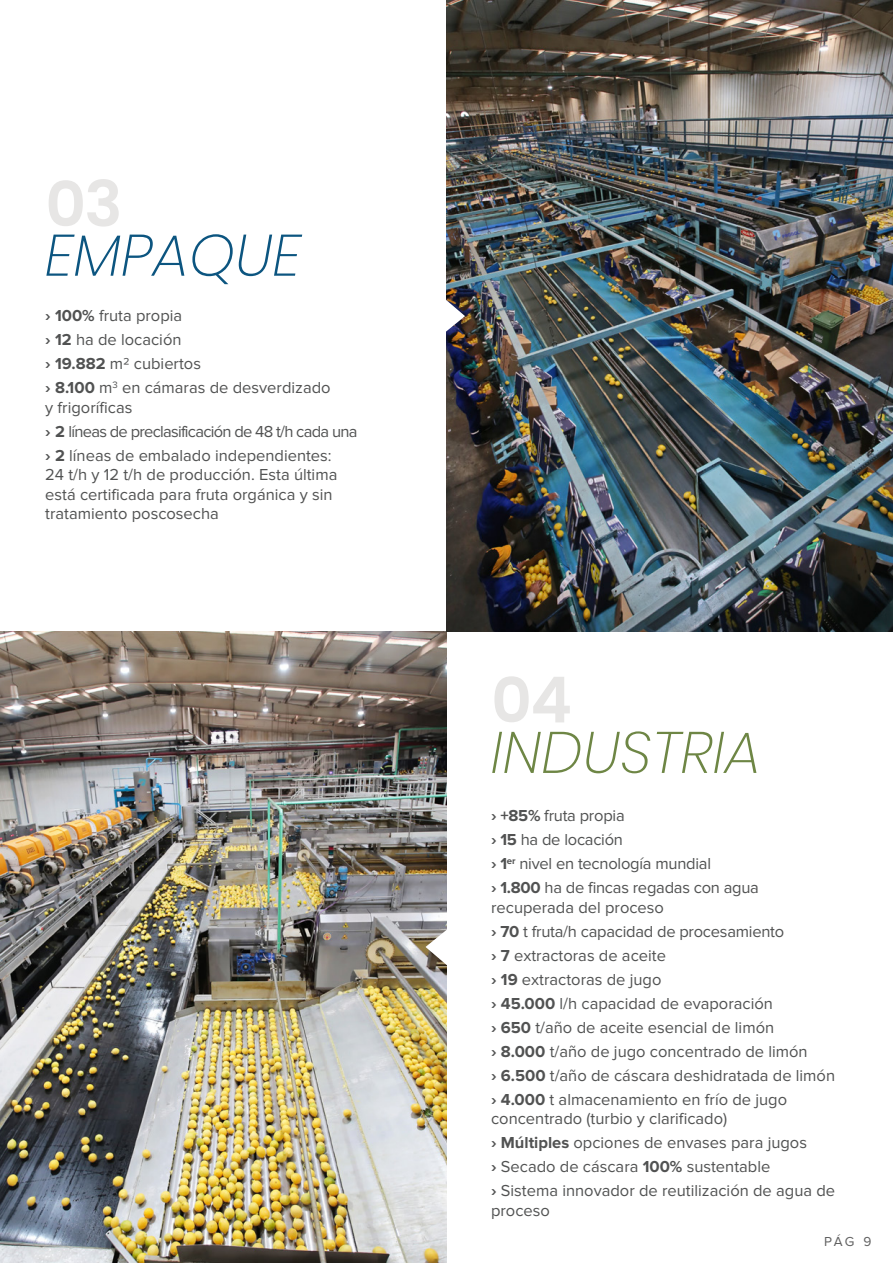
<style>
.page{position:relative;width:893px;height:1263px;background:#fff}
.page>*{position:absolute;margin:0;border:0;box-sizing:border-box;transform-origin:0 0}
.t1{font:600 63.45px "Poppins";color:#e7e6e5}
.t2{font:italic 200 58.35px "Poppins";color:#6e8645}
.t3{font:italic 200 58.35px "Poppins";color:#0c5580}
.t4{font:16.5px/24px "Proxima Nova";color:#515252}
.t5{font:13.5px "Proxima Nova";color:#606060}
.s1{font-weight:700}
</style>
<div class="page">
<img style="left:0;top:631px;width:446px;height:632px">
<img style="left:446px;top:0;width:447px;height:631px">
<svg style="left:425px;top:929px;width:22px;height:37px"></svg>
<svg style="left:446px;top:297px;width:19px;height:37px"></svg>
<h1 class="t1" style="left:45px;top:157px;width:79px">03</h1>
<h2 class="t3" style="left:45px;top:221px;width:258px">EMPAQUE</h2>
<p class="t4" style="left:45px;top:304px;width:287px"><span class="s1">› 100%</span> fruta propia<br><span class="s1">› 12</span> ha de locación<br><span class="s1">› 19.882</span> m2 cubiertos<br><span class="s1">› 8.100</span> m<sup>3</sup> en cámaras de desverdizado</p>
<p class="t4" style="left:45px;top:395px;width:314px">y frigoríficas<br><span class="s1">› 2</span> líneas de preclasificación de 48 t/h cada una <span class="s1">› 2</span> líneas de embalado independientes:</p>
<p class="t4" style="left:45px;top:465px;width:294px;line-height:19.5px">24 t/h y 12 t/h de producción. Esta última está certificada para fruta orgánica y sin tratamiento poscosecha</p>
<h1 class="t1" style="left:491px;top:653px;width:82px">04</h1>
<h2 class="t2" style="left:491px;top:719px;width:272px">INDUSTRIA</h2>
<p class="t4" style="left:491px;top:804px;width:269px"><span class="s1">› +85%</span> fruta propia<br><span class="s1">› 15</span> ha de locación<br><span class="s1">› 1</span><sup>er</sup> nivel en tecnología mundial<br><span class="s1">› 1.800</span> ha de fincas regadas con agua</p>
<p class="t4" style="left:491px;top:895px;width:346px">recuperada del proceso<br><span class="s1">› 70</span> t fruta/h capacidad de procesamiento<br><span class="s1">› 7</span> extractoras de aceite<br><span class="s1">› 19</span> extractoras de jugo<br><span class="s1">› 45.000</span> l/h capacidad de evaporación<br><span class="s1">› 650</span> t/año de aceite esencial de limón<br><span class="s1">› 8.000</span> t/año de jugo concentrado de limón<br><span class="s1">› 6.500</span> t/año de cáscara deshidratada de limón <span class="s1">› 4.000</span> t almacenamiento en frío de jugo</p>
<p class="t4" style="left:491px;top:1107px;width:346px">concentrado (turbio y clarificado)<br><span class="s1">› Múltiples</span> opciones de envases para jugos<br><span class="s1">›</span> Secado de cáscara <span class="s1">100%</span> sustentable<br><span class="s1">›</span> Sistema innovador de reutilización de agua de</p>
<p class="t4" style="left:491px;top:1199px;width:60px">proceso</p>
<p class="t5" style="left:824px;top:1234px;width:49px">PÁG 9</p>
</div>
